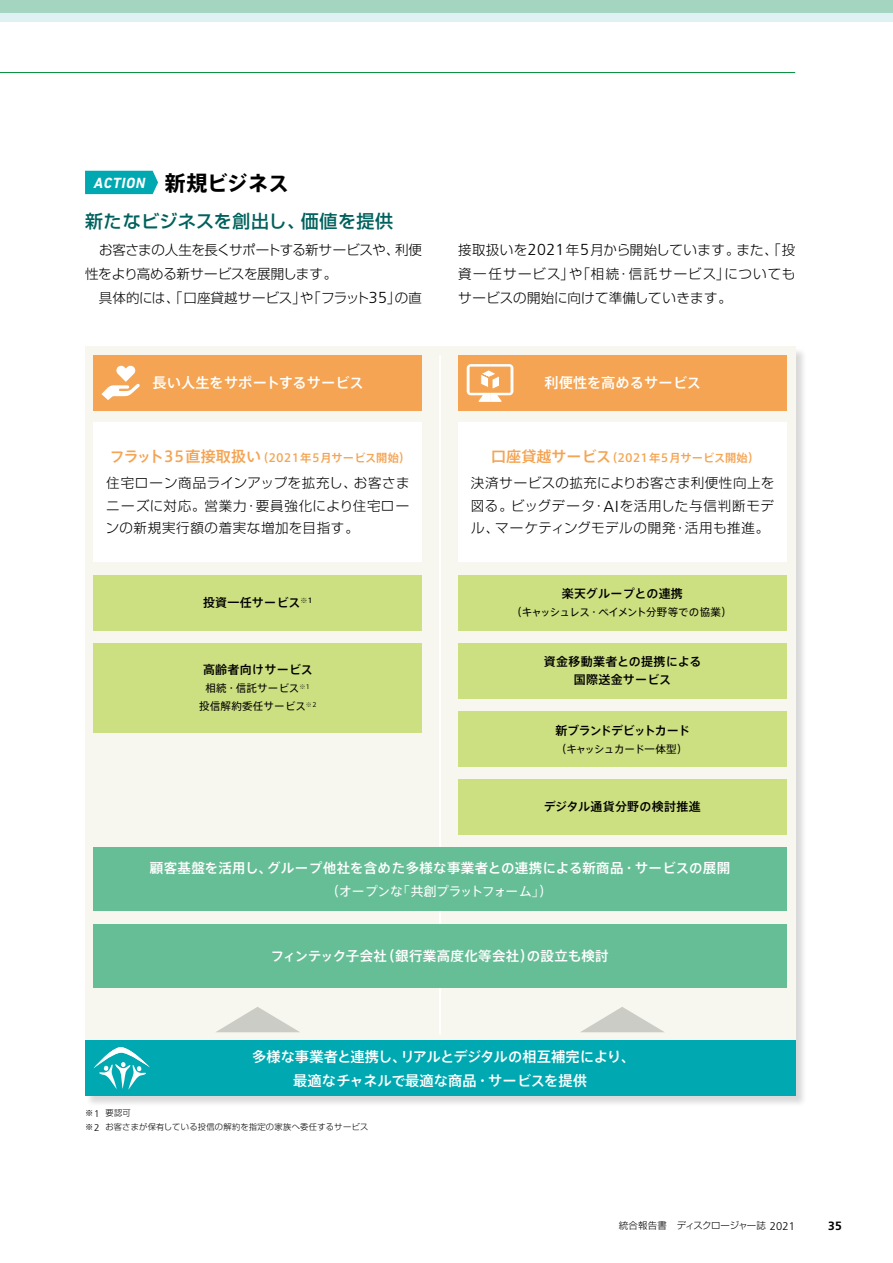
<style>
.page{position:relative;width:893px;height:1263px;background:#fff}
.page>*{position:absolute;margin:0;border:0;box-sizing:border-box;transform-origin:0 0}
.t1{font:500 18px "Shin Go Pr 5";letter-spacing:.02em;color:#00615d}
.t2{font:italic 700 15px "DIN Next LT Pro";letter-spacing:.04em;color:#fff}
.t3{font:500 14.25px/24px "Axis Std";color:#fff;text-align:center}
.t4{font:300 13.5px/22.5px "Shin Go Pr 5";letter-spacing:.025em;color:#000;text-align:justify}
.t5{font:300 13.5px/24px "Shin Go Pr 5";letter-spacing:-.02em;color:#000}
.t6{font:500 13.5px "Axis Std";letter-spacing:.025em;color:#fff}
.t7{font:12.75px "Axis Std";letter-spacing:-.025em;color:#fff}
.t8{font:500 12px/18px "Axis Std";letter-spacing:.025em;color:#000;text-align:center}
.t9{font:500 12px "Axis Std";letter-spacing:-.065em;color:#000}
.t10{font:700 12px "Frutiger";color:#000}
.t11{font:500 11.25px "Axis Std";letter-spacing:.01em;color:#f4a452}
.t12{font:10.5px/18px "Axis Std";letter-spacing:.025em;color:#000;text-align:center}
.t13{font:10.5px "Axis Std";letter-spacing:-.035em;color:#000}
.t14{font:10.5px "Axis Std";letter-spacing:-.045em;color:#000}
.t15{font:300 9.45px "Shin Go Pr 5";letter-spacing:-.01em;color:#000}
.t16{font:300 8.25px/14.2px "Shin Go Pr 5";letter-spacing:.04em;color:#000}
.s1{font-family:"Axis Std";font-style:normal;font-size:21px;color:#000}
.s2{font-family:"Frutiger";font-size:15.9px}
.s3{font-size:15px}
.s4{font-family:"Frutiger";font-size:9.75px}
.s5{font-family:"Frutiger";font-size:11.1px}
</style>
<div class="page">
<div style="left:0;top:0;width:893px;height:13px;background:#a4d5c1"></div>
<div style="left:0;top:13px;width:893px;height:8px;background:#e0f1f4"></div>
<hr style="left:0;top:72px;width:795px;height:1px;background:#008c38">
<div style="left:85px;top:171px;width:73px;height:23px;background:#00a9b1"></div>
<div style="left:85px;top:347px;width:722px;height:760px;background:#000;opacity:.15"></div>
<div style="left:85px;top:347px;width:710px;height:749px;background:#f7f7f0"></div>
<div style="left:85px;top:1041px;width:710px;height:55px;background:#00a9b1"></div>
<div style="left:94px;top:355px;width:328px;height:56px;background:#f4a452"></div>
<div style="left:458px;top:355px;width:329px;height:56px;background:#f4a452"></div>
<svg style="left:216px;top:1007px;width:83px;height:25px"></svg>
<svg style="left:581px;top:1007px;width:83px;height:25px"></svg>
<div style="left:94px;top:422px;width:328px;height:139px;background:#fff"></div>
<div style="left:458px;top:422px;width:329px;height:139px;background:#fff"></div>
<hr style="left:439px;top:355px;width:2px;height:679px;background:#fff">
<div style="left:94px;top:847px;width:693px;height:64px;background:#66be97"></div>
<div style="left:94px;top:924px;width:693px;height:64px;background:#66be97"></div>
<svg style="left:101px;top:366px;width:39px;height:34px"></svg>
<svg style="left:467px;top:364px;width:46px;height:38px"></svg>
<svg style="left:94px;top:1047px;width:56px;height:43px"></svg>
<div style="left:94px;top:575px;width:328px;height:55px;background:#cde081"></div>
<div style="left:94px;top:643px;width:328px;height:89px;background:#cde081"></div>
<div style="left:458px;top:575px;width:329px;height:55px;background:#cde081"></div>
<div style="left:458px;top:643px;width:329px;height:55px;background:#cde081"></div>
<div style="left:458px;top:711px;width:329px;height:55px;background:#cde081"></div>
<div style="left:458px;top:779px;width:329px;height:55px;background:#cde081"></div>
<p class="t2" style="left:94px;top:174px;width:197px">ACTION <span class="s1">新規ビジネス</span></p>
<h1 class="t1" style="left:85px;top:207px;width:310px">新たなビジネスを創出し、価値を提供</h1>
<p class="t5" style="left:85px;top:236px;width:338px">　お客さまの人生を長くサポートする新サービスや、利便性をより高める新サービスを展開します。<br>　具体的には、「口座貸越サービス」や「フラット<span class="s2">35</span>」の直</p>
<p class="t4" style="left:458px;top:236px;width:339px;line-height:24px">接取扱いを<span class="s2">2021</span>年<span class="s2">5</span>月から開始しています。また、「投資一任サービス」や「相続・信託サービス」についてもサービスの開始に向けて準備していきます。</p>
<p class="t3" style="left:152px;top:370px;width:213px">長い人生をサポートするサービス</p>
<p class="t3" style="left:544px;top:370px;width:158px">利便性を高めるサービス</p>
<p class="t11" style="left:110px;top:449px;width:302px"><span class="s3">フラット35直接取扱い</span>（2021年5月サービス開始）</p>
<p class="t4" style="left:106px;top:471px;width:305px">住宅ローン商品ラインアップを拡充し、お客さまニーズに対応。営業力・要員強化により住宅ローンの新規実行額の着実な増加を目指す。</p>
<p class="t8" style="left:203px;top:593px;width:111px">投資一任サービス<sup>※1</sup></p>
<p class="t8" style="left:203px;top:660px;width:111px">高齢者向けサービス</p>
<p class="t12" style="left:199px;top:679px;width:119px">相続・信託サービス<sup>※1</sup>投信解約委任サービス<sup>※2</sup></p>
<p class="t11" style="left:491px;top:449px;width:270px"><span class="s3">口座貸越サービス</span>（2021年5月サービス開始）</p>
<p class="t4" style="left:471px;top:471px;width:305px">決済サービスの拡充によりお客さま利便性向上を図る。ビッグデータ・<span class="s2">AI</span>を活用した与信判断モデル、マーケティングモデルの開発・活用も推進。</p>
<p class="t8" style="left:562px;top:584px;width:123px">楽天グループとの連携</p>
<p class="t13" style="left:511px;top:605px;width:222px">（キャッシュレス・ペイメント分野等での協業）</p>
<p class="t8" style="left:544px;top:652px;width:159px">資金移動業者との提携による国際送金サービス</p>
<p class="t9" style="left:555px;top:721px;width:136px">新ブランドデビットカード</p>
<p class="t14" style="left:556px;top:741px;width:133px">（キャッシュカード一体型）</p>
<p class="t8" style="left:544px;top:797px;width:159px">デジタル通貨分野の検討推進</p>
<p class="t6" style="left:150px;top:858px;width:582px">顧客基盤を活用し、グループ他社を含めた多様な事業者との連携による新商品・サービスの展開</p>
<p class="t7" style="left:326px;top:881px;width:227px">（オープンな「共創プラットフォーム」）</p>
<p class="t6" style="left:271px;top:945px;width:340px">フィンテック子会社（銀行業高度化等会社）の設立も検討</p>
<p class="t3" style="left:252px;top:1043px;width:385px">多様な事業者と連携し、リアルとデジタルの相互補完により、最適なチャネルで最適な商品・サービスを提供</p>
<p class="t16" style="left:85px;top:1105px;width:285px">※<span class="s4">1</span> 要認可　<br>※<span class="s4">2</span> お客さまが保有している投信の解約を指定の家族へ委任するサービス</p>
<p class="t15" style="left:619px;top:1218px;width:178px">統合報告書　ディスクロージャー誌 <span class="s5">2021</span></p>
<p class="t10" style="left:828px;top:1218px;width:15px">35</p>
</div>
